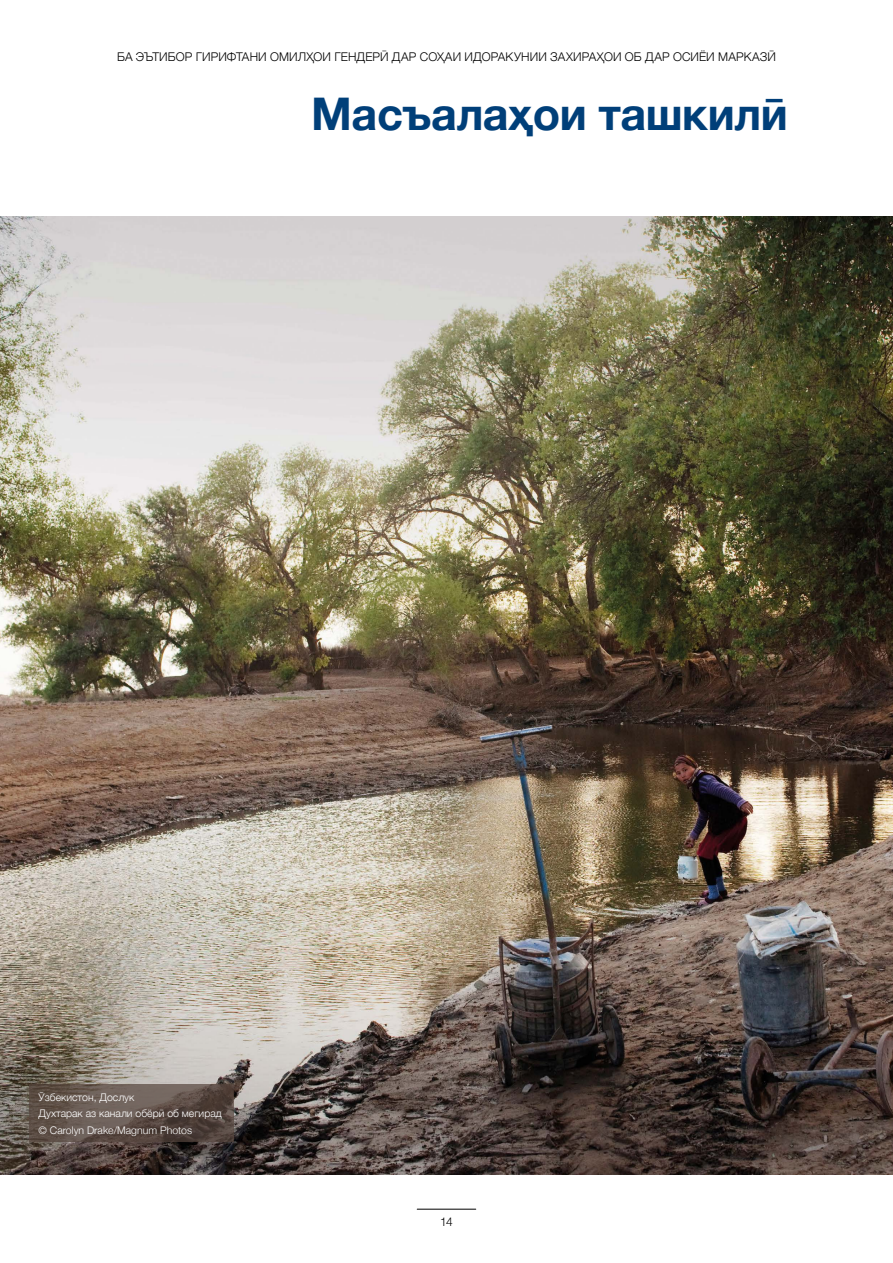
<style>
.page{position:relative;width:893px;height:1263px;background:#fff}
.page>*{position:absolute;margin:0;border:0;box-sizing:border-box;transform-origin:0 0}
.t1{font:700 45px "Helvetica Neue";letter-spacing:-.01em;color:#003f79}
.t2{font:300 12px "Helvetica Neue";letter-spacing:.005em;color:#000}
.t3{font:300 10.5px/16.5px "Helvetica Neue";color:#fff}
</style>
<div class="page">
<hr style="left:417px;top:1209px;width:59px;height:1px;background:#000">
<img style="left:0;top:216px;width:893px;height:958px">
<svg style="left:30px;top:1084px;width:204px;height:58px;background:#5e5049"></svg>
<p class="t2" style="left:117px;top:47px;width:660px">БА ЭЪТИБОР ГИРИФТАНИ ОМИЛҲОИ ГЕНДЕРӢ ДАР СОҲАИ ИДОРАКУНИИ ЗАХИРАҲОИ ОБ ДАР ОСИЁИ МАРКАЗӢ</p>
<h1 class="t1" style="left:311px;top:79px;width:478px">Масъалаҳои ташкилӣ</h1>
<p class="t3" style="left:39px;top:1088px;width:185px">Ӯзбекистон, Дослук<br>Духтарак аз канали обёрӣ об мегирад © Carolyn Drake/Magnum Photos</p>
<p class="t2" style="left:440px;top:1212px;width:14px">14</p>
</div>
